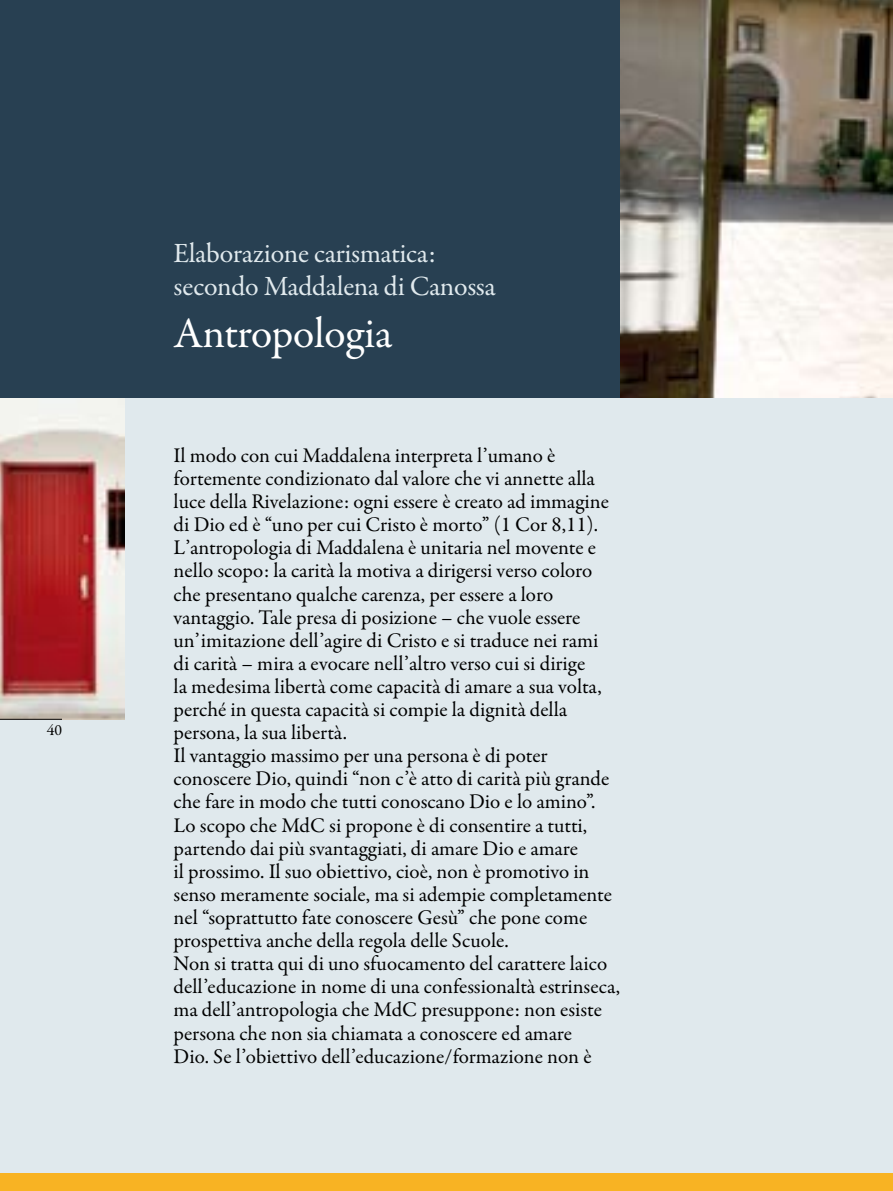
<style>
.page{position:relative;width:893px;height:1191px;background:#e0e9ed}
.page>*{position:absolute;margin:0;border:0;box-sizing:border-box;transform-origin:0 0}
.t1{font:43.75px "Garamond Premr Pro";letter-spacing:-.01em;color:#fff}
.t2{font:28px/33.2px "Garamond Premr Pro";letter-spacing:-.01em;color:#e0e9ed}
.t3{font:21px/23.1px "Garamond Premr Pro";color:#000}
.t4{font:15.75px "Garamond Premr Pro";color:#000}
</style>
<div class="page">
<img style="left:0;top:397px;width:124px;height:322px">
<div style="left:0;top:0;width:893px;height:397px;background:#284052"></div>
<img style="left:620px;top:0;width:273px;height:397px">
<hr style="left:0;top:719px;width:62px;height:1px;background:#000">
<div style="left:0;top:1173px;width:893px;height:18px;background:#f8b323"></div>
<p class="t4" style="left:47px;top:720px;width:17px">40</p>
<h2 class="t2" style="left:174px;top:237px;width:324px">Elaborazione carismatica: secondo Maddalena di Canossa</h2>
<h1 class="t1" style="left:174px;top:307px;width:220px">Antropologia</h1>
<p class="t3" style="left:174px;top:444px;width:448px">Il modo con cui Maddalena interpreta l’umano è fortemente condizionato dal valore che vi annette alla luce della Rivelazione: ogni essere è creato ad immagine di Dio ed è “uno per cui Cristo è morto” (1 Cor 8,11).<br>L’antropologia di Maddalena è unitaria nel movente e nello scopo: la carità la motiva a dirigersi verso coloro che presentano qualche carenza, per essere a loro vantaggio. Tale presa di posizione – che vuole essere un’imitazione dell’agire di Cristo e si traduce nei rami<br>di carità – mira a evocare nell’altro verso cui si dirige<br>la medesima libertà come capacità di amare a sua volta, perché in questa capacità si compie la dignità della persona, la sua libertà.<br>Il vantaggio massimo per una persona è di poter conoscere Dio, quindi “non c’è atto di carità più grande che fare in modo che tutti conoscano Dio e lo amino”.<br>Lo scopo che MdC si propone è di consentire a tutti, partendo dai più svantaggiati, di amare Dio e amare<br>il prossimo. Il suo obiettivo, cioè, non è promotivo in senso meramente sociale, ma si adempie completamente nel “soprattutto fate conoscere Gesù” che pone come prospettiva anche della regola delle Scuole.<br>Non si tratta qui di uno sfuocamento del carattere laico dell’educazione in nome di una confessionaltà estrinseca, ma dell’antropologia che MdC presuppone: non esiste persona che non sia chiamata a conoscere ed amare<br>Dio. Se l’obiettivo dell’educazione/formazione non è</p>
</div>
